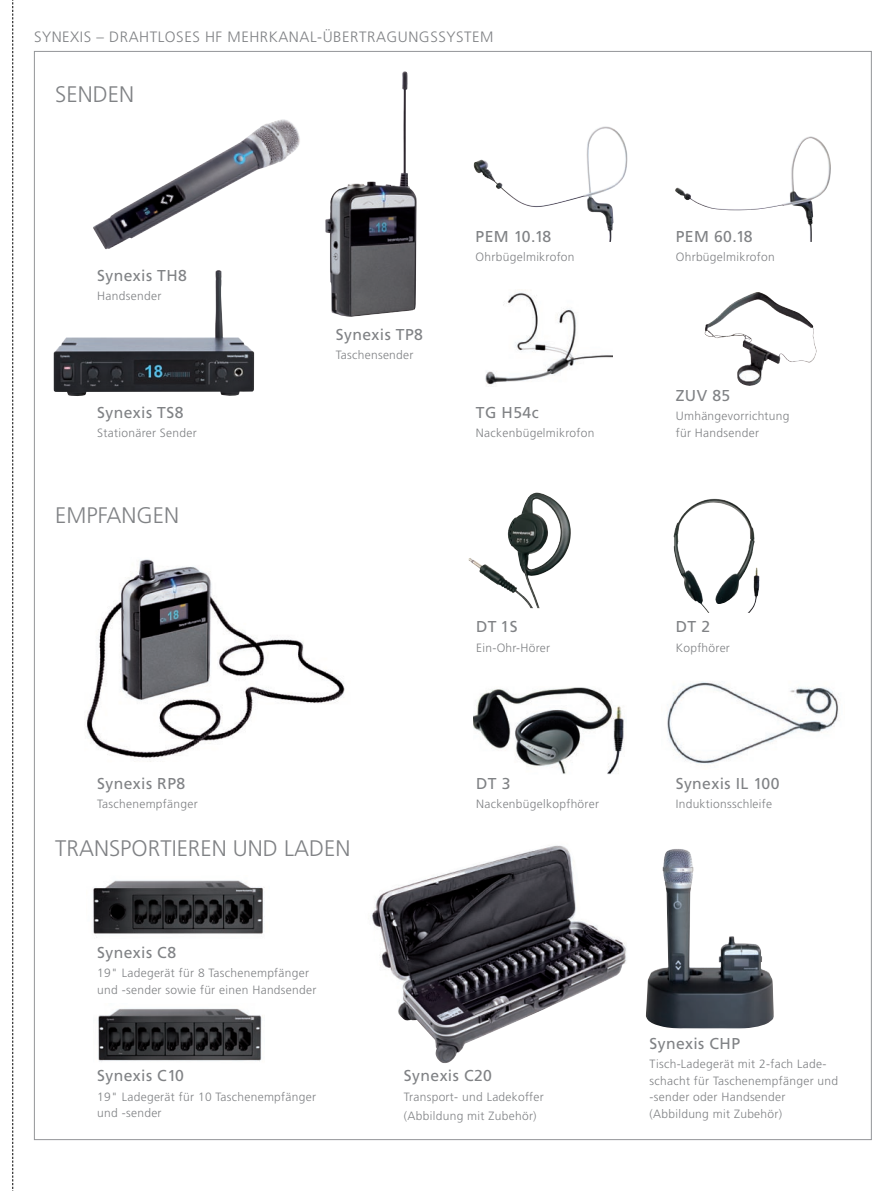
<style>
.page{position:relative;width:893px;height:1191px;background:#fff}
.page>*{position:absolute;margin:0;border:0;box-sizing:border-box;transform-origin:0 0}
.t1{font:300 22.5px "Frutiger";color:#808285}
.t2{font:15.75px "Frutiger CE";letter-spacing:.025em;color:#808285}
.t3{font:300 15px "Frutiger CE";letter-spacing:.035em;color:#808285}
.t4{font:300 12px/16.5px "Frutiger";letter-spacing:.025em;color:#808285}
</style>
<div class="page">
<img style="left:86px;top:559px;width:259px;height:203px">
<img style="left:473px;top:687px;width:151px;height:88px">
<img style="left:54px;top:270px;width:201px;height:126px">
<img style="left:673px;top:499px;width:84px;height:114px">
<img style="left:474px;top:126px;width:130px;height:81px">
<img style="left:667px;top:681px;width:172px;height:83px">
<img style="left:675px;top:136px;width:135px;height:73px">
<img style="left:646px;top:849px;width:128px;height:179px">
<img style="left:93px;top:880px;width:172px;height:54px">
<img style="left:98px;top:1008px;width:164px;height:54px">
<img style="left:325px;top:71px;width:92px;height:246px">
<img style="left:705px;top:292px;width:51px;height:46px">
<img style="left:485px;top:292px;width:127px;height:93px">
<img style="left:468px;top:492px;width:103px;height:116px">
<img style="left:372px;top:845px;width:255px;height:218px">
<img style="left:93px;top:119px;width:207px;height:130px">
<svg style="left:12px;top:0;width:1px;height:1191px"></svg>
<p class="t3" style="left:34px;top:28px;width:452px">SYNEXIS – DRAHTLOS ES H F MEHRKANAL-ÜBERTRAGUNGSSYSTEM</p>
<h1 class="t1" style="left:55px;top:81px;width:77px">SENDEN</h1>
<h2 class="t2" style="left:97px;top:266px;width:91px">Synexis TH8</h2>
<p class="t4" style="left:97px;top:288px;width:66px">Handsender</p>
<h2 class="t2" style="left:97px;top:403px;width:88px">Synexis TS8</h2>
<p class="t4" style="left:97px;top:425px;width:101px">Stationärer Sender</p>
<h1 class="t1" style="left:55px;top:502px;width:26px">EMPFANG</h1>
<h1 class="t1" style="left:153px;top:502px;width:24px">EN</h1>
<h2 class="t2" style="left:97px;top:774px;width:89px">Synexis RP8</h2>
<p class="t4" style="left:97px;top:796px;width:102px">Taschenempfänger</p>
<h2 class="t2" style="left:336px;top:325px;width:89px">Synexis TP8</h2>
<p class="t4" style="left:336px;top:347px;width:79px">Taschensender</p>
<h1 class="t1" style="left:55px;top:835px;width:293px">TRANSPORTIEREN UND LADEN</h1>
<h2 class="t2" style="left:97px;top:943px;width:80px">Synexis C8</h2>
<p class="t4" style="left:97px;top:964px;width:221px">19" Ladegerät für 8 Taschenempfänger und -sender sowie für einen Handsender</p>
<h2 class="t2" style="left:476px;top:227px;width:77px">PEM 10.18</h2>
<p class="t4" style="left:476px;top:249px;width:100px">Ohrbügelmikrofon</p>
<h2 class="t2" style="left:476px;top:403px;width:64px">TG H54c</h2>
<p class="t4" style="left:476px;top:425px;width:120px">Nackenbügelmikrofon</p>
<h2 class="t2" style="left:476px;top:618px;width:43px">DT 1S</h2>
<p class="t4" style="left:476px;top:639px;width:76px">Ein-Ohr-Hörer</p>
<h2 class="t2" style="left:476px;top:774px;width:36px">DT 3</h2>
<p class="t4" style="left:476px;top:796px;width:124px">Nackenbügelkopfhörer</p>
<h2 class="t2" style="left:97px;top:1066px;width:88px">Synexis C10</h2>
<p class="t4" style="left:97px;top:1088px;width:220px">19" Ladegerät für 10 Taschenempfänger und -sender</p>
<h2 class="t2" style="left:404px;top:1066px;width:89px">Synexis C20</h2>
<p class="t4" style="left:404px;top:1087px;width:141px;line-height:19.5px">Transport- und Ladekoffer (Abbildung mit Zubehör)</p>
<h2 class="t2" style="left:676px;top:227px;width:78px">PEM 60.18</h2>
<p class="t4" style="left:676px;top:249px;width:100px">Ohrbügelmikrofon</p>
<h2 class="t2" style="left:676px;top:386px;width:56px">ZUV 85</h2>
<p class="t4" style="left:676px;top:408px;width:115px">Umhängevorrichtung für Handsender</p>
<h2 class="t2" style="left:676px;top:618px;width:36px">DT 2</h2>
<p class="t4" style="left:676px;top:639px;width:56px">Kopfhörer</p>
<h2 class="t2" style="left:676px;top:774px;width:105px">Synexis IL 100</h2>
<p class="t4" style="left:676px;top:796px;width:98px">Induktionsschleife</p>
<h2 class="t2" style="left:649px;top:1034px;width:88px">Synexis CHP</h2>
<p class="t4" style="left:649px;top:1055px;width:190px">Tisch-Ladegerät mit 2-fach Lade&shy;schacht für Taschenempfänger und -sender oder Handsender (Abbildung mit Zubehör)</p>
</div>
